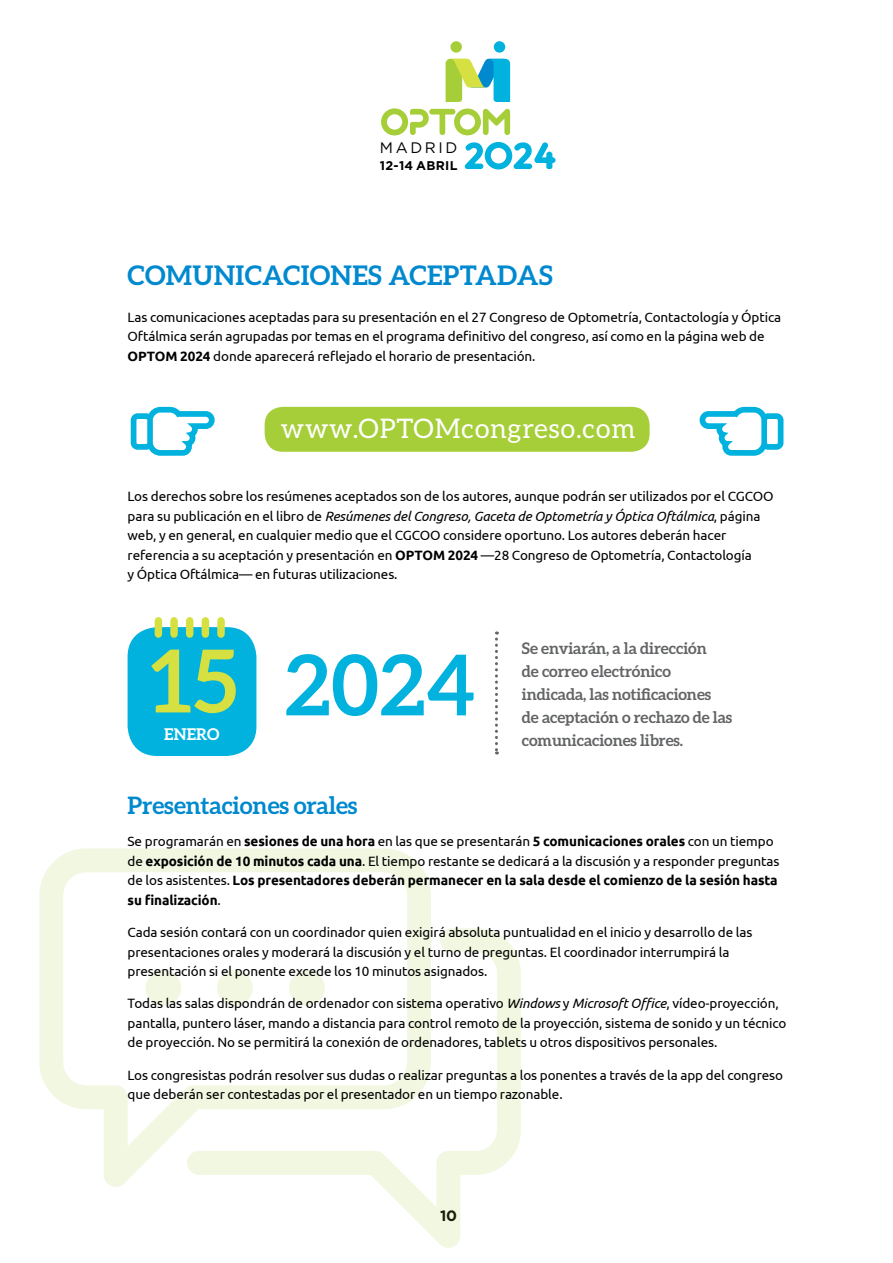
<style>
.page{position:relative;width:893px;height:1263px;background:#fff}
.page>*{position:absolute;margin:0;border:0;box-sizing:border-box;transform-origin:0 0}
.t1{font:700 83.85px "Aleo";color:#00b2dd}
.t2{font:700 27px "Aleo";letter-spacing:.01em;color:#0089cf}
.t3{font:27px "Aleo";letter-spacing:.03em;color:#fff}
.t4{font:700 24px "Aleo";letter-spacing:-.005em;color:#0089cf}
.t5{font:700 16.2px "Aleo";letter-spacing:.01em;color:#fff}
.t6{font:700 15.9px/23px "Aleo";letter-spacing:-.005em;color:#636466}
.t7{font:15.3px "Gotham";letter-spacing:.17em;color:#000}
.t8{font:700 15px "Gotham";color:#000}
.t9{font:13.5px/19.5px "Ubuntu";letter-spacing:-.005em;color:#000}
.t10{font:700 13.5px/19.5px "Ubuntu";letter-spacing:-.005em;color:#000}
.t11{font:700 12.6px "Gotham";letter-spacing:.02em;color:#000}
.s1{font-weight:700}
.s2{font-style:italic}
.s3{font-weight:400}
</style>
<div class="page">
<svg style="left:464px;top:142px;width:92px;height:28px"></svg>
<svg style="left:446px;top:59px;width:64px;height:43px"></svg>
<div style="left:450px;top:41px;width:12px;height:12px;background:#a6ce39;border-radius:50%"></div>
<div style="left:494px;top:41px;width:11px;height:12px;background:#00b2dd;border-radius:50%"></div>
<svg style="left:381px;top:108px;width:129px;height:27px"></svg>
<svg style="left:39px;top:848px;width:392px;height:339px"></svg>
<svg style="left:187px;top:928px;width:334px;height:320px"></svg>
<div style="left:146px;top:970px;width:35px;height:36px;background:#f1f7e1;border-radius:50%"></div>
<div style="left:217px;top:970px;width:36px;height:36px;background:#f1f7e1;border-radius:50%"></div>
<div style="left:289px;top:970px;width:36px;height:36px;background:#f1f7e1;border-radius:50%"></div>
<div style="left:265px;top:407px;width:385px;height:45px;background:#a6ce39;border-radius:18px"></div>
<svg style="left:130px;top:406px;width:85px;height:50px"></svg>
<svg style="left:699px;top:406px;width:85px;height:50px"></svg>
<div style="left:128px;top:627px;width:128px;height:129px;background:#00b2dd;border-radius:30px"></div>
<div style="left:155px;top:621px;width:7px;height:13px;background:#d6e040"></div>
<div style="left:170px;top:621px;width:8px;height:13px;background:#d6e040"></div>
<div style="left:186px;top:621px;width:7px;height:13px;background:#d6e040"></div>
<div style="left:202px;top:621px;width:7px;height:13px;background:#d6e040"></div>
<div style="left:217px;top:621px;width:8px;height:13px;background:#d6e040"></div>
<svg style="left:495px;top:631px;width:3px;height:123px"></svg>
<svg style="left:151px;top:649px;width:85px;height:64px"></svg>
<p class="t7" style="left:380px;top:140px;width:79px">MADRID</p>
<p class="t11" style="left:380px;top:158px;width:79px">12-14 ABRIL</p>
<h2 class="t2" style="left:128px;top:260px;width:427px">COMUNICACIONES ACEPTADAS</h2>
<p class="t9" style="left:128px;top:307px;width:655px">Las comunicaciones aceptadas para su presentación en el 27 Congreso de Optometría, Contactología y Óptica<br>Oftálmica serán agrupadas por temas en el programa definitivo del congreso, así como en la página web de<br><span class="s1">OPTOM 2024</span> donde aparecerá reflejado el horario de presentación.</p>
<h2 class="t3" style="left:281px;top:413px;width:356px">www.OPTOMcongreso.com</h2>
<p class="t9" style="left:128px;top:486px;width:647px">Los derechos sobre los resúmenes aceptados son de los autores, aunque podrán ser utilizados por el CGCOO para su publicación en el libro de <span class="s2">Resúmenes del Congreso, Gaceta de Optometría y Óptica Oftálmica</span>, página web, y en general, en cualquier medio que el CGCOO considere oportuno. Los autores deberán hacer referencia a su aceptación y presentación en <span class="s1">OPTOM 2024</span> —28 Congreso de Optometría, Contactología<br>y Óptica Oftálmica— en futuras utilizaciones.</p>
<p class="t5" style="left:164px;top:725px;width:57px">ENERO</p>
<h1 class="t1" style="left:285px;top:637px;width:192px">2024</h1>
<p class="t6" style="left:522px;top:636px;width:212px">Se enviarán, a la dirección<br>de correo electrónico indicada, las notificaciones<br>de aceptación o rechazo de las comunicaciones libres.</p>
<h3 class="t4" style="left:128px;top:792px;width:231px">Presentaciones orales</h3>
<p class="t10" style="left:128px;top:832px;width:653px"><span class="s3">Se programarán en</span> sesiones de una hora <span class="s3">en las que se presentarán</span> 5 comunicaciones orales <span class="s3">con un tiempo de</span> exposición de 10 minutos cada una<span class="s3">. El tiempo restante se dedicará a la discusión y a responder preguntas de los asistentes.</span> Los presentadores deberán permanecer en la sala desde el comienzo de la sesión hasta su finalización<span class="s3">.</span></p>
<p class="t9" style="left:128px;top:922px;width:626px">Cada sesión contará con un coordinador quien exigirá absoluta puntualidad en el inicio y desarrollo de las presentaciones orales y moderará la discusión y el turno de preguntas. El coordinador interrumpirá la presentación si el ponente excede los 10 minutos asignados.</p>
<p class="t9" style="left:128px;top:993px;width:660px">Todas las salas dispondrán de ordenador con sistema operativo <span class="s2">Windows</span> y <span class="s2">Microsoft Office</span>, vídeo-proyección, pantalla, puntero láser, mando a distancia para control remoto de la proyección, sistema de sonido y un técnico de proyección. No se permitirá la conexión de ordenadores, tablets u otros dispositivos personales.</p>
<p class="t9" style="left:128px;top:1065px;width:657px">Los congresistas podrán resolver sus dudas o realizar preguntas a los ponentes a través de la app del congreso que deberán ser contestadas por el presentador en un tiempo razonable.</p>
<p class="t8" style="left:440px;top:1207px;width:19px">10</p>
</div>
